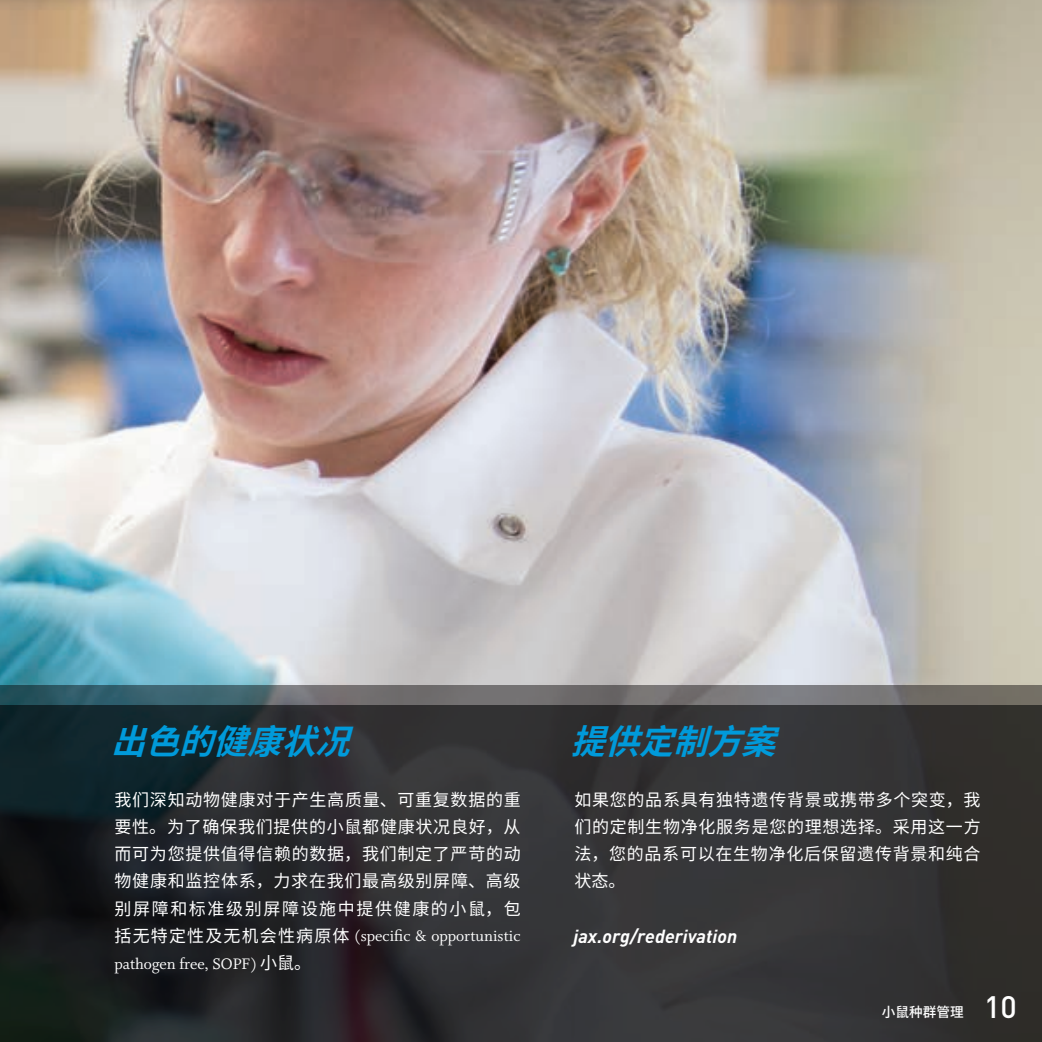
<style>
.page{position:relative;width:1042px;height:1042px;background:#fff}
.page>*{position:absolute;margin:0;border:0;box-sizing:border-box;transform-origin:0 0}
.t1{font:italic 700 34.12px "Source Han Sans CN";color:#009ada}
.t2{font:500 30.62px "DINOT";color:#fff}
.t3{font:italic 700 18.72px "DINOT";color:#fff}
.t4{font:16.97px/27.3px "Source Han Sans CN";letter-spacing:.04em;color:#fff;text-align:justify}
.t5{font:16.97px/27.3px "Whitman Roman LF";color:#fff}
.t6{font:500 13.65px "Source Han Sans CN";color:#fff}
.s1{font-family:"Source Han Sans CN"}
</style>
<div class="page">
<img style="left:0;top:0;width:1042px;height:685px">
<svg style="left:0;top:685px;width:1042px;height:20px;background:#636c6f"></svg>
<svg style="left:0;top:705px;width:1042px;height:337px;background:#2b2d2f"></svg>
<h1 class="t1" style="left:111px;top:722px;width:266px">出色的健康状况</h1>
<p class="t4" style="left:114px;top:786px;width:408px">我们深知动物健康对于产生高质量、可重复数据的重要性。为了确保我们提供的小鼠都健康状况良好，从而可为您提供值得信赖的数据，我们制定了严苛的动物健康和监控体系，力求在我们最高级别屏障、高级别屏障和标准级别屏障设施中提供健康的小鼠，包</p>
<p class="t5" style="left:115px;top:923px;width:407px"><span class="s1">括无特定性及无机会性病原体</span> (specific &amp; opportunistic pathogen free, SOPF) <span class="s1">小鼠。</span></p>
<h1 class="t1" style="left:571px;top:722px;width:232px">提供定制方案</h1>
<p class="t4" style="left:574px;top:786px;width:408px">如果您的品系具有独特遗传背景或携带多个突变，我们的定制生物净化服务是您的理想选择。采用这一方法，您的品系可以在生物净化后保留遗传背景和纯合状态。</p>
<p class="t3" style="left:573px;top:924px;width:165px">jax.org/rederivation</p>
<p class="t6" style="left:882px;top:1004px;width:83px">小鼠种群管理</p>
<h2 class="t2" style="left:984px;top:987px;width:34px">10</h2>
</div>
